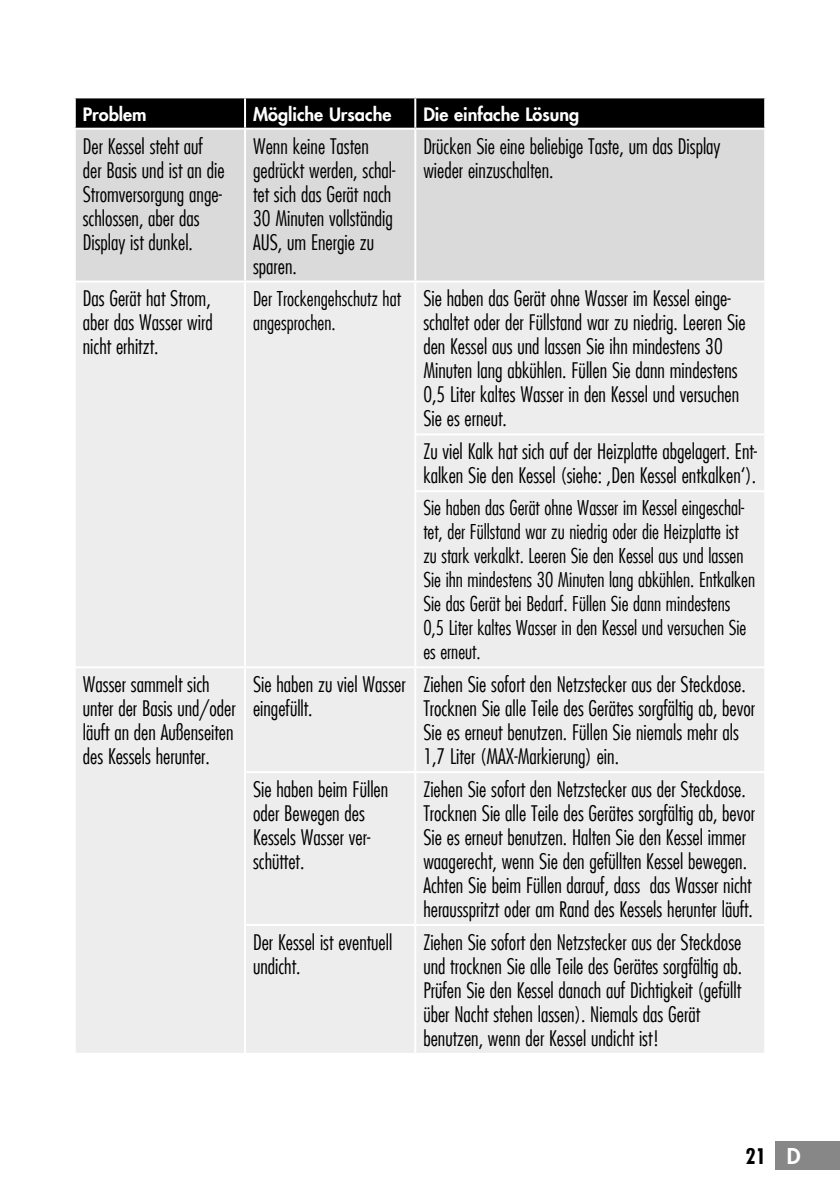
<style>
.page{position:relative;width:840px;height:1191px;background:#fff}
.page>*{position:absolute;margin:0;border:0;box-sizing:border-box;transform-origin:0 0}
.t1{font:300 condensed 21px/24px "Futura LT";color:#000}
.t2{font:700 condensed 21px "Futura LT";color:#000}
.t3{font:300 condensed 20px/24px "Futura LT";color:#000}
.t4{font:800 18px "Futura LT";color:#fff}
.s1{font-weight:800;font-stretch:normal;font-size:21.4px;color:#fff}
</style>
<div class="page">
<div style="left:775px;top:1141px;width:64px;height:28px;background:#878787"></div>
<div style="left:76px;top:98px;width:687px;height:30px;background:#000"></div>
<div style="left:76px;top:130px;width:687px;height:150px;background:#dadada"></div>
<div style="left:76px;top:283px;width:687px;height:769px;background:#ededed"></div>
<hr style="left:244px;top:98px;width:2px;height:30px;background:#fff">
<hr style="left:414px;top:98px;width:2px;height:30px;background:#fff">
<hr style="left:244px;top:130px;width:2px;height:150px;background:#fff">
<hr style="left:414px;top:130px;width:2px;height:150px;background:#fff">
<hr style="left:244px;top:282px;width:2px;height:152px;background:#fff">
<hr style="left:414px;top:282px;width:2px;height:151px;background:#fff">
<hr style="left:244px;top:434px;width:2px;height:57px;background:#fff">
<hr style="left:414px;top:433px;width:351px;height:2px;background:#fff">
<hr style="left:414px;top:435px;width:2px;height:55px;background:#fff">
<hr style="left:244px;top:491px;width:2px;height:175px;background:#fff">
<hr style="left:414px;top:490px;width:351px;height:2px;background:#fff">
<hr style="left:414px;top:492px;width:2px;height:174px;background:#fff">
<hr style="left:74px;top:666px;width:171px;height:2px;background:#fff">
<hr style="left:245px;top:666px;width:170px;height:2px;background:#fff">
<hr style="left:244px;top:668px;width:2px;height:103px;background:#fff">
<hr style="left:415px;top:666px;width:350px;height:2px;background:#fff">
<hr style="left:414px;top:668px;width:2px;height:103px;background:#fff">
<hr style="left:244px;top:771px;width:171px;height:2px;background:#fff">
<hr style="left:244px;top:773px;width:2px;height:151px;background:#fff">
<hr style="left:415px;top:771px;width:350px;height:2px;background:#fff">
<hr style="left:414px;top:773px;width:2px;height:151px;background:#fff">
<hr style="left:244px;top:924px;width:171px;height:2px;background:#fff">
<hr style="left:244px;top:926px;width:2px;height:126px;background:#fff">
<hr style="left:415px;top:924px;width:350px;height:2px;background:#fff">
<hr style="left:414px;top:926px;width:2px;height:126px;background:#fff">
<p class="t4" style="left:83px;top:102px;width:65px">Problem</p>
<p class="t4" style="left:253px;top:102px;width:140px">Mögliche Ursache</p>
<p class="t4" style="left:423px;top:102px;width:157px">Die einfache Lösung</p>
<p class="t1" style="left:83px;top:134px;width:143px">Der Kessel steht auf der Basis und ist an die<br>Stromversorgung ange&shy;schlossen, aber das<br>Display ist dunkel.</p>
<p class="t1" style="left:253px;top:134px;width:144px">Wenn keine Tasten gedrückt werden, schal&shy;tet sich das Gerät nach<br>30 Minuten vollständig<br>AUS, um Energie zu sparen.</p>
<p class="t1" style="left:423px;top:134px;width:298px">Drücken Sie eine beliebige Taste, um das Display wieder einzuschalten.</p>
<p class="t1" style="left:83px;top:287px;width:131px;text-align:justify">Das Gerät hat Strom, aber das Wasser wird nicht erhitzt.</p>
<p class="t3" style="left:253px;top:286px;width:149px">Der Trockengehschutz hat angesprochen.</p>
<p class="t1" style="left:423px;top:286px;width:324px">Sie haben das Gerät ohne Wasser im Kessel einge&shy;schaltet oder der Füllstand war zu niedrig. Leeren Sie den Kessel aus und lassen Sie ihn mindestens 30<br>Minuten lang abkühlen. Füllen Sie dann mindestens 0,5 Liter kaltes Wasser in den Kessel und versuchen Sie es erneut.</p>
<p class="t1" style="left:423px;top:439px;width:335px">Zu viel Kalk hat sich auf der Heizplatte abgelagert. Ent&shy;kalken Sie den Kessel (siehe: ‚Den Kessel entkalken‘).</p>
<p class="t3" style="left:423px;top:496px;width:333px">Sie haben das Gerät ohne Wasser im Kessel eingeschal&shy;tet, der Füllstand war zu niedrig oder die Heizplatte ist zu stark verkalkt. Leeren Sie den Kessel aus und lassen Sie ihn mindestens 30 Minuten lang abkühlen. Entkalken Sie das Gerät bei Bedarf. Füllen Sie dann mindestens 0,5 Liter kaltes Wasser in den Kessel und versuchen Sie es erneut.</p>
<p class="t1" style="left:83px;top:672px;width:154px">Wasser sammelt sich unter der Basis und/oder läuft an den Außenseiten des Kessels herunter.</p>
<p class="t1" style="left:253px;top:672px;width:154px">Sie haben zu viel Wasser eingefüllt.</p>
<p class="t1" style="left:423px;top:672px;width:333px">Ziehen Sie sofort den Netzstecker aus der Steckdose.<br>Trocknen Sie alle Teile des Gerätes sorgfältig ab, bevor Sie es erneut benutzen. Füllen Sie niemals mehr als 1,7 Liter (MAX-Markierung) ein.</p>
<p class="t1" style="left:253px;top:777px;width:137px">Sie haben beim Füllen oder Bewegen des<br>Kessels Wasser ver&shy;schüttet.</p>
<p class="t1" style="left:423px;top:777px;width:333px">Ziehen Sie sofort den Netzstecker aus der Steckdose.<br>Trocknen Sie alle Teile des Gerätes sorgfältig ab, bevor Sie es erneut benutzen. Halten Sie den Kessel immer waagerecht, wenn Sie den gefüllten Kessel bewegen.<br>Achten Sie beim Füllen darauf, dass das Wasser nicht herausspritzt oder am Rand des Kessels herunter läuft.</p>
<p class="t1" style="left:253px;top:930px;width:141px">Der Kessel ist eventuell undicht.</p>
<p class="t1" style="left:423px;top:930px;width:320px">Ziehen Sie sofort den Netzstecker aus der Steckdose und trocknen Sie alle Teile des Gerätes sorgfältig ab.<br>Prüfen Sie den Kessel danach auf Dichtigkeit (gefüllt über Nacht stehen lassen). Niemals das Gerät benutzen, wenn der Kessel undicht ist!</p>
<p class="t2" style="left:745px;top:1142px;width:56px">21 <span class="s1">D</span></p>
</div>
